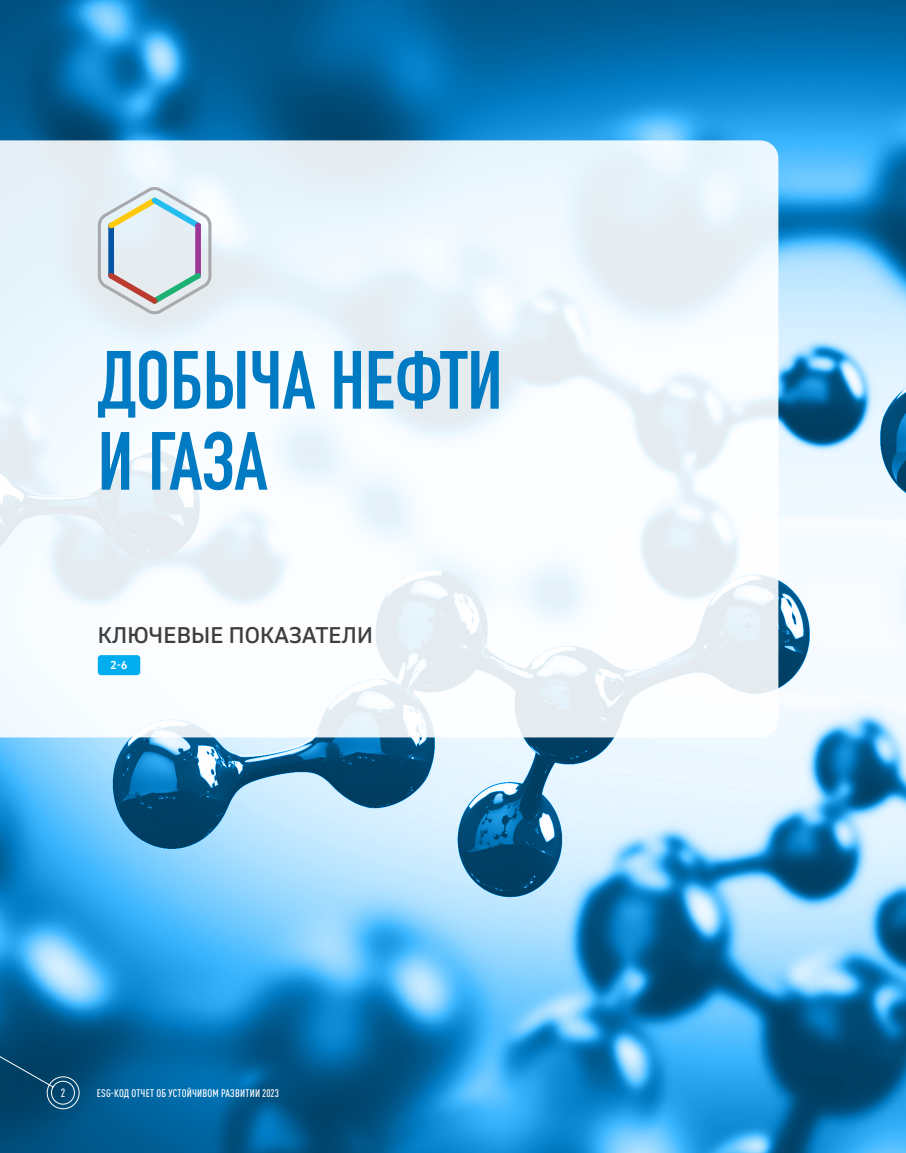
<style>
.page{position:relative;width:906px;height:1153px;background:#fff}
.page>*{position:absolute;margin:0;border:0;box-sizing:border-box;transform-origin:0 0}
.t1{font:700 81px/81px "DIN Condensed";color:#007bc3}
.t2{font:500 21px "November LCG";letter-spacing:.01em;color:#3e3e3f}
.t3{font:500 condensed 11.85px "DIN Pro";color:#fff}
.t4{font:500 condensed 10.95px "DIN Pro";letter-spacing:.02em;color:#fff}
.t5{font:700 10.5px "November LCG";color:#fff}
</style>
<div class="page">
<img style="left:0;top:0;width:906px;height:1152px">
<svg style="left:0;top:140px;width:778px;height:597px"></svg>
<svg style="left:98px;top:655px;width:42px;height:20px"></svg>
<svg style="left:96px;top:184px;width:117px;height:133px"></svg>
<div style="left:47px;top:1076px;width:32px;height:32px;border:1px solid #fff;border-radius:50%"></div>
<svg style="left:0;top:1050px;width:75px;height:54px"></svg>
<h1 class="t1" style="left:98px;top:339px;width:406px">ДОБЫЧА НЕФТИ<br>И ГАЗА</h1>
<h2 class="t2" style="left:98px;top:618px;width:276px">КЛЮЧЕВЫЕ ПОКАЗАТЕЛИ</h2>
<p class="t5" style="left:111px;top:656px;width:18px">2-6</p>
<p class="t3" style="left:61px;top:1083px;width:6px">2</p>
<p class="t4" style="left:97px;top:1084px;width:183px">ESG-КОД ОТЧЕТ ОБ УСТОЙЧИВОМ РАЗВИТИИ 2023</p>
</div>
